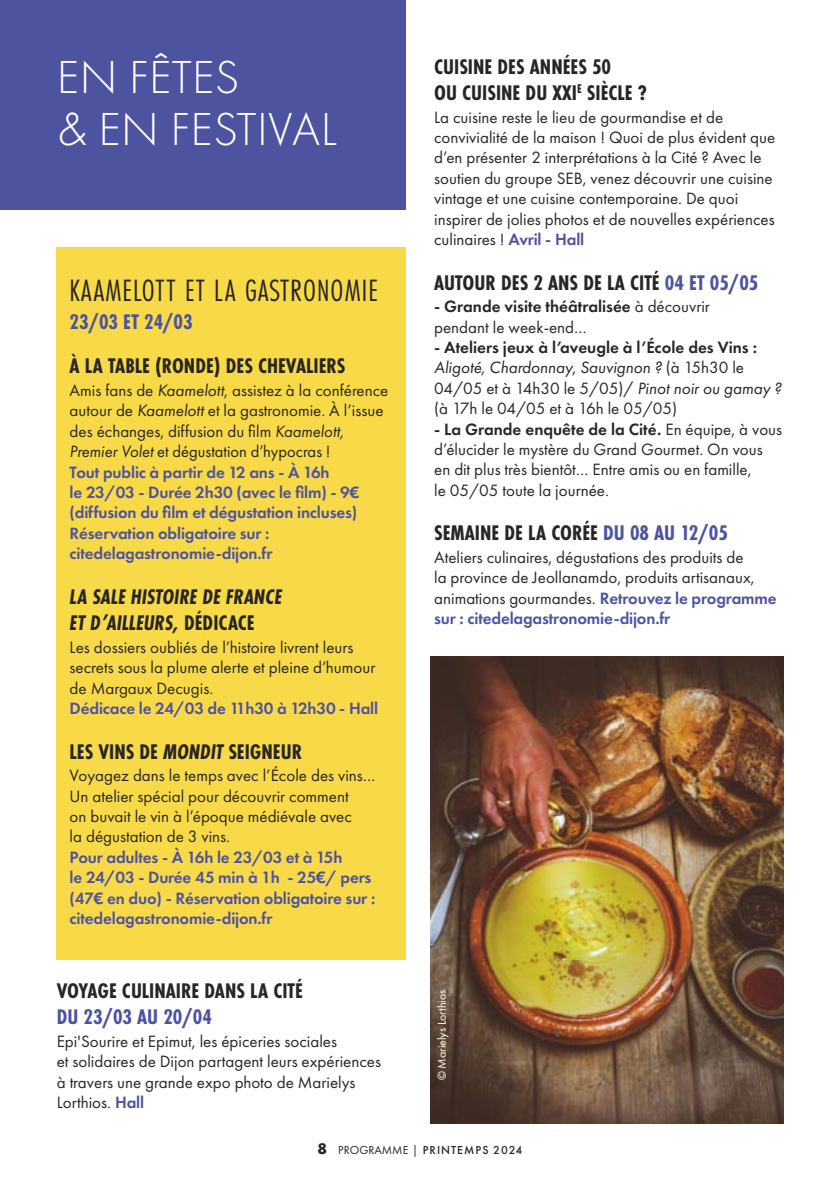
<style>
.page{position:relative;width:840px;height:1191px;background:#fff}
.page>*{position:absolute;margin:0;border:0;box-sizing:border-box;transform-origin:0 0}
.t1{font:300 48px/52px "Futura PT";letter-spacing:.01em;color:#fff}
.t2{font:32px "Futura PT Cond";letter-spacing:.035em;color:#272526}
.t3{font:700 22px/26.4px "Futura PT Cond";color:#272526}
.t4{font:italic 700 22px/26.4px "Futura PT Cond";color:#272526}
.t5{font:700 22px "Futura PT Cond";color:#4e53a0}
.t6{font:17px/20.4px "Futura PT";color:#272526}
.t7{font:600 17px/20.4px "Futura PT";letter-spacing:-.01em;color:#4e53a0}
.t8{font:500 12px "Futura PT";letter-spacing:.085em;color:#272526}
.t9{font:12px "Futura PT";color:#fff}
.s1{font-style:italic}
.s2{font-style:normal}
.s3{color:#4e53a0}
.s4{font-weight:600;color:#4e53a0}
.s5{font-weight:600}
.s6{font-weight:700;font-size:16px}
.s7{font-weight:400}
</style>
<div class="page">
<div style="left:0;top:0;width:405px;height:210px;background:#4e53a0"></div>
<div style="left:57px;top:247px;width:348px;height:712px;background:#f8d948"></div>
<img style="left:430px;top:656px;width:352px;height:467px">
<p class="t1" style="left:57px;top:57px;width:281px">EN FÊTES<br>&amp; EN FESTIVAL</p>
<p class="t2" style="left:70px;top:280px;width:310px">KAAMELOTT ET LA GASTRONOMIE</p>
<p class="t5" style="left:70px;top:315px;width:124px">23/03 ET 24/03</p>
<p class="t3" style="left:70px;top:355px;width:277px">À LA TABLE (RONDE) DES CHEVALIERS</p>
<p class="t6" style="left:70px;top:381px;width:320px">Amis fans de <span class="s1">Kaamelott</span>, assistez à la conférence autour de <span class="s1">Kaamelott</span> et la gastronomie. À l’issue des échanges, diffusion du film <span class="s1">Kaamelott, Premier Volet</span> et dégustation d’hypocras !</p>
<p class="t7" style="left:70px;top:463px;width:291px">Tout public à partir de 12 ans - À 16h<br>le 23/03 - Durée 2h30 (avec le film) - 9€ (diffusion du film et dégustation incluses)<br>Réservation obligatoire sur : citedelagastronomie-dijon.fr</p>
<p class="t4" style="left:70px;top:586px;width:214px">LA SALE HISTOIRE DE FRANCE<br>ET D’AILLEURS, <span class="s2">DÉDICACE</span></p>
<p class="t6" style="left:70px;top:638px;width:307px">Les dossiers oubliés de l’histoire livrent leurs secrets sous la plume alerte et pleine d’humour de Margaux Decugis.</p>
<p class="t7" style="left:70px;top:699px;width:310px">Dédicace le 24/03 de 11h30 à 12h30 - Hall</p>
<p class="t3" style="left:70px;top:741px;width:234px">LES VINS DE <span class="s1">MONDIT</span> SEIGNEUR</p>
<p class="t6" style="left:70px;top:767px;width:307px">Voyagez dans le temps avec l’École des vins… Un atelier spécial pour découvrir comment<br>on buvait le vin à l’époque médiévale avec<br>la dégustation de 3 vins.</p>
<p class="t7" style="left:70px;top:848px;width:307px">Pour adultes - À 16h le 23/03 et à 15h<br>le 24/03 - Durée 45 min à 1h - 25€/ pers (47€ en duo) - Réservation obligatoire sur : citedelagastronomie-dijon.fr</p>
<p class="t3" style="left:57px;top:980px;width:247px">VOYAGE CULINAIRE DANS LA CITÉ<br><span class="s3">DU 23/03 AU 20/04</span></p>
<p class="t6" style="left:57px;top:1032px;width:325px">Epi'Sourire et Epimut, les épiceries sociales<br>et solidaires de Dijon partagent leurs expériences à travers une grande expo photo de Marielys Lorthios. <span class="s4">Hall</span></p>
<p class="t3" style="left:434px;top:56px;width:214px">CUISINE DES ANNÉES 50<br>OU CUISINE DU XXI<sup>E</sup> SIÈCLE ?</p>
<p class="t6" style="left:434px;top:108px;width:342px">La cuisine reste le lieu de gourmandise et de convivialité de la maison ! Quoi de plus évident que d’en présenter 2 interprétations à la Cité ? Avec le soutien du groupe SEB, venez découvrir une cuisine vintage et une cuisine contemporaine. De quoi inspirer de jolies photos et de nouvelles expériences culinaires ! <span class="s4">Avril - Hall</span></p>
<p class="t3" style="left:434px;top:272px;width:325px">AUTOUR DES 2 ANS DE LA CITÉ <span class="s3">04 ET 05/05</span></p>
<p class="t6" style="left:434px;top:298px;width:277px"><span class="s5">- Grande visite théâtralisée</span> à découvrir pendant le week-end…</p>
<p class="t6" style="left:434px;top:338px;width:349px"><span class="s5">- Ateliers jeux à l’aveugle à l’École des Vins :<br></span><span class="s1">Aligoté, Chardonnay, Sauvignon ?</span> (à 15h30 le 04/05 et à 14h30 le 5/05)/ <span class="s1">Pinot noir ou gamay ? </span>(à 17h le 04/05 et à 16h le 05/05)</p>
<p class="t6" style="left:434px;top:420px;width:349px"><span class="s5">- La Grande enquête de la Cité.</span> En équipe, à vous d’élucider le mystère du Grand Gourmet. On vous en dit plus très bientôt… Entre amis ou en famille,<br>le 05/05 toute la journée.</p>
<p class="t3" style="left:434px;top:522px;width:295px">SEMAINE DE LA CORÉE <span class="s3">DU 08 AU 12/05</span></p>
<p class="t6" style="left:434px;top:548px;width:344px">Ateliers culinaires, dégustations des produits de<br>la province de Jeollanamdo, produits artisanaux, animations gourmandes. <span class="s4">Retrouvez le programme sur : citedelagastronomie-dijon.fr</span></p>
<p class="t9" style="left:437px;top:1080px;width:92px;rotate:-90deg">© Marielys Lorthios</p>
<p class="t8" style="left:317px;top:1145px;width:206px"><span class="s6">8</span> <span class="s7">PROGRAMME |</span> PRINTEMPS 2024</p>
</div>
